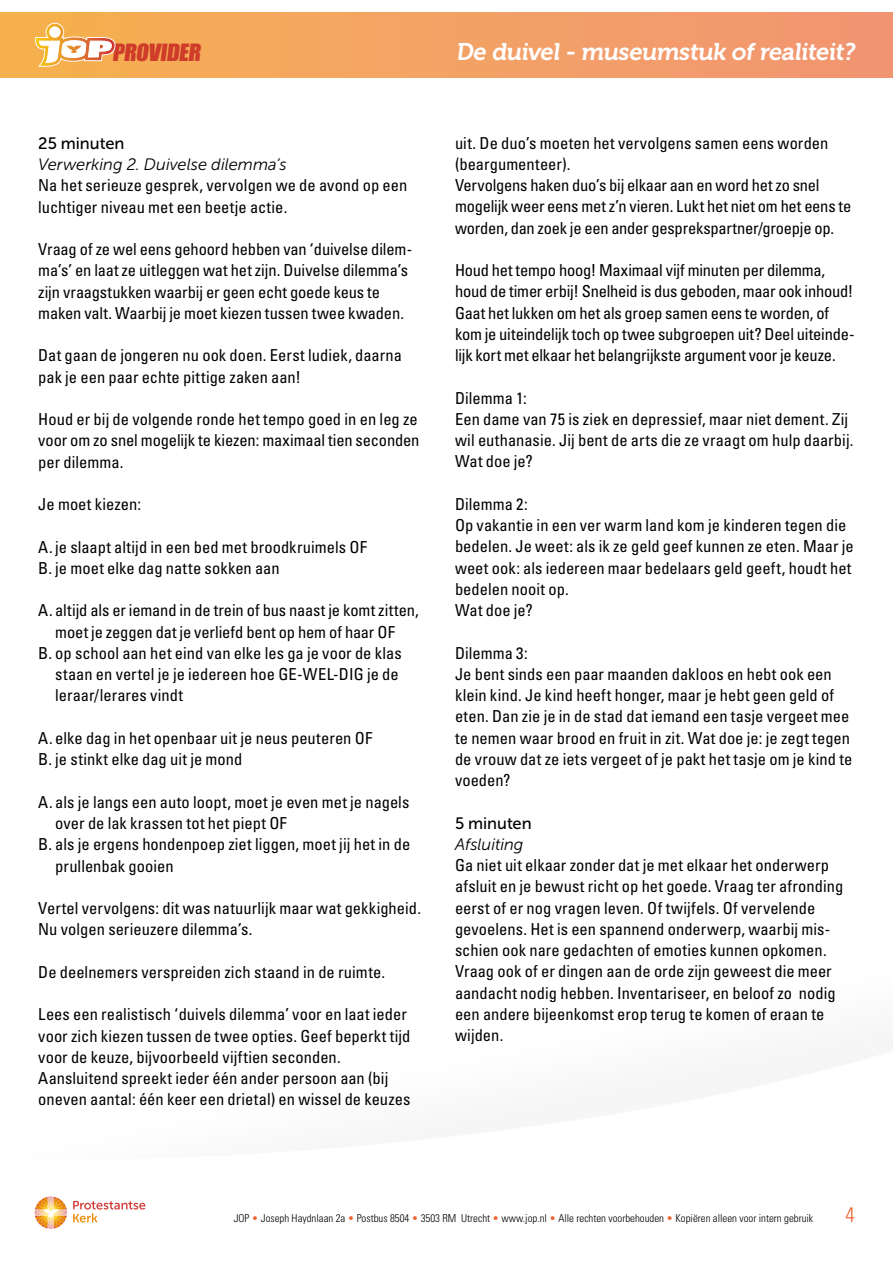
<style>
.page{position:relative;width:893px;height:1263px;background:#fff}
.page>*{position:absolute;margin:0;border:0;box-sizing:border-box;transform-origin:0 0}
.t1{font:24px "Museo 700";color:#fff}
.t2{font:21.9px "Impact";color:#cf3c2a;scale:1.06 1}
.t3{font:300 condensed 21px "Univers LT";color:#ec6535}
.t4{font:condensed 16.5px/21.3px "Univers LT";color:#000}
.t5{font:italic 16.5px "Museo Sans 300";color:#000}
.t6{font:16.5px "Museo Sans 500";color:#000}
.t7{font:300 condensed 10.8px "Univers LT";color:#000}
.s1{color:#ec6535}
</style>
<div class="page">
<svg style="left:73px;top:1201px;width:72px;height:21px"></svg>
<svg style="left:35px;top:1196px;width:32px;height:33px"></svg>
<div style="left:0;top:12px;width:893px;height:66px;background:linear-gradient(to right,#f6b150,#f19475)"></div>
<svg style="left:35px;top:23px;width:81px;height:44px"></svg>
<h2 class="t2" style="left:112px;top:36px;width:89px">PROVIDER</h2>
<h1 class="t1" style="left:456px;top:38px;width:404px">De duivel - museumstuk of realiteit?</h1>
<p class="t6" style="left:38px;top:134px;width:88px">25 minuten</p>
<p class="t5" style="left:38px;top:156px;width:250px">Verwerking 2. Duivelse dilemma’s</p>
<p class="t4" style="left:38px;top:175px;width:371px">Na het serieuze gesprek, vervolgen we de avond op een luchtiger niveau met een beetje actie.</p>
<p class="t4" style="left:38px;top:238px;width:375px">Vraag of ze wel eens gehoord hebben van ‘duivelse dilem&shy;ma’s’ en laat ze uitleggen wat het zijn. Duivelse dilemma’s zijn vraagstukken waarbij er geen echt goede keus te maken valt. Waarbij je moet kiezen tussen twee kwaden.</p>
<p class="t4" style="left:38px;top:345px;width:365px">Dat gaan de jongeren nu ook doen. Eerst ludiek, daarna pak je een paar echte pittige zaken aan!</p>
<p class="t4" style="left:38px;top:408px;width:383px;text-align:justify">Houd er bij de volgende ronde het tempo goed in en leg ze voor om zo snel mogelijk te kiezen: maximaal tien seconden per dilemma.</p>
<p class="t4" style="left:38px;top:493px;width:104px">Je moet kiezen:</p>
<p class="t4" style="left:38px;top:536px;width:330px">A. je slaapt altijd in een bed met broodkruimels OF<br>B. je moet elke dag natte sokken aan</p>
<p class="t4" style="left:38px;top:600px;width:382px">A. altijd als er iemand in de trein of bus naast je komt zitten,</p>
<p class="t4" style="left:55px;top:621px;width:341px">moet je zeggen dat je verliefd bent op hem of haar OF</p>
<p class="t4" style="left:38px;top:642px;width:365px">B. op school aan het eind van elke les ga je voor de klas</p>
<p class="t4" style="left:55px;top:663px;width:345px">staan en vertel je je iedereen hoe GE-WEL-DIG je de</p>
<p class="t4" style="left:55px;top:685px;width:129px">leraar/lerares vindt</p>
<p class="t4" style="left:38px;top:727px;width:336px">A. elke dag in het openbaar uit je neus peuteren OF<br>B. je stinkt elke dag uit je mond</p>
<p class="t4" style="left:38px;top:791px;width:373px">A. als je langs een auto loopt, moet je even met je nagels</p>
<p class="t4" style="left:55px;top:812px;width:233px">over de lak krassen tot het piept OF</p>
<p class="t4" style="left:38px;top:833px;width:373px">B. als je ergens hondenpoep ziet liggen, moet jij het in de</p>
<p class="t4" style="left:55px;top:855px;width:120px">prullenbak gooien</p>
<p class="t4" style="left:38px;top:897px;width:384px">Vertel vervolgens: dit was natuurlijk maar wat gekkigheid.<br>Nu volgen serieuzere dilemma’s.</p>
<p class="t4" style="left:38px;top:961px;width:348px">De deelnemers verspreiden zich staand in de ruimte.</p>
<p class="t4" style="left:38px;top:1003px;width:374px">Lees een realistisch ‘duivels dilemma’ voor en laat ieder voor zich kiezen tussen de twee opties. Geef beperkt tijd voor de keuze, bijvoorbeeld vijftien seconden.<br>Aansluitend spreekt ieder één ander persoon aan (bij oneven aantal: één keer een drietal) en wissel de keuzes</p>
<p class="t4" style="left:455px;top:132px;width:398px">uit. De duo’s moeten het vervolgens samen eens worden (beargumenteer).<br>Vervolgens haken duo’s bij elkaar aan en word het zo snel mogelijk weer eens met z’n vieren. Lukt het niet om het eens te worden, dan zoek je een ander gesprekspartner/groepje op.</p>
<p class="t4" style="left:455px;top:259px;width:401px">Houd het tempo hoog! Maximaal vijf minuten per dilemma, houd de timer erbij! Snelheid is dus geboden, maar ook inhoud!<br>Gaat het lukken om het als groep samen eens te worden, of kom je uiteindelijk toch op twee subgroepen uit? Deel uiteinde&shy;lijk kort met elkaar het belangrijkste argument voor je keuze.</p>
<p class="t4" style="left:455px;top:387px;width:400px">Dilemma 1:<br>Een dame van 75 is ziek en depressief, maar niet dement. Zij wil euthanasie. Jij bent de arts die ze vraagt om hulp daarbij.<br>Wat doe je?</p>
<p class="t4" style="left:455px;top:493px;width:400px">Dilemma 2:<br>Op vakantie in een ver warm land kom je kinderen tegen die bedelen. Je weet: als ik ze geld geef kunnen ze eten. Maar je weet ook: als iedereen maar bedelaars geld geeft, houdt het bedelen nooit op.<br>Wat doe je?</p>
<p class="t4" style="left:455px;top:642px;width:399px">Dilemma 3:<br>Je bent sinds een paar maanden dakloos en hebt ook een klein kind. Je kind heeft honger, maar je hebt geen geld of eten. Dan zie je in de stad dat iemand een tasje vergeet mee te nemen waar brood en fruit in zit. Wat doe je: je zegt tegen de vrouw dat ze iets vergeet of je pakt het tasje om je kind te voeden?</p>
<p class="t6" style="left:455px;top:814px;width:78px">5 minuten</p>
<p class="t5" style="left:455px;top:835px;width:70px">Afsluiting</p>
<p class="t4" style="left:455px;top:854px;width:390px">Ga niet uit elkaar zonder dat je met elkaar het onderwerp afsluit en je bewust richt op het goede. Vraag ter afronding eerst of er nog vragen leven. Of twijfels. Of vervelende gevoelens. Het is een spannend onderwerp, waarbij mis&shy;schien ook nare gedachten of emoties kunnen opkomen.<br>Vraag ook of er dingen aan de orde zijn geweest die meer aandacht nodig hebben. Inventariseer, en beloof zo nodig een andere bijeenkomst erop terug te komen of eraan te wijden.</p>
<p class="t7" style="left:234px;top:1212px;width:581px">JOP <span class="s1">•</span> Joseph Haydnlaan 2a <span class="s1">•</span> Postbus 8504 <span class="s1">•</span> 3503 RM Utrecht <span class="s1">•</span> www.jop.nl <span class="s1">•</span> Alle rechten voorbehouden <span class="s1">•</span> Kopiëren alleen voor intern gebruik</p>
<p class="t3" style="left:845px;top:1202px;width:11px">4</p>
</div>
